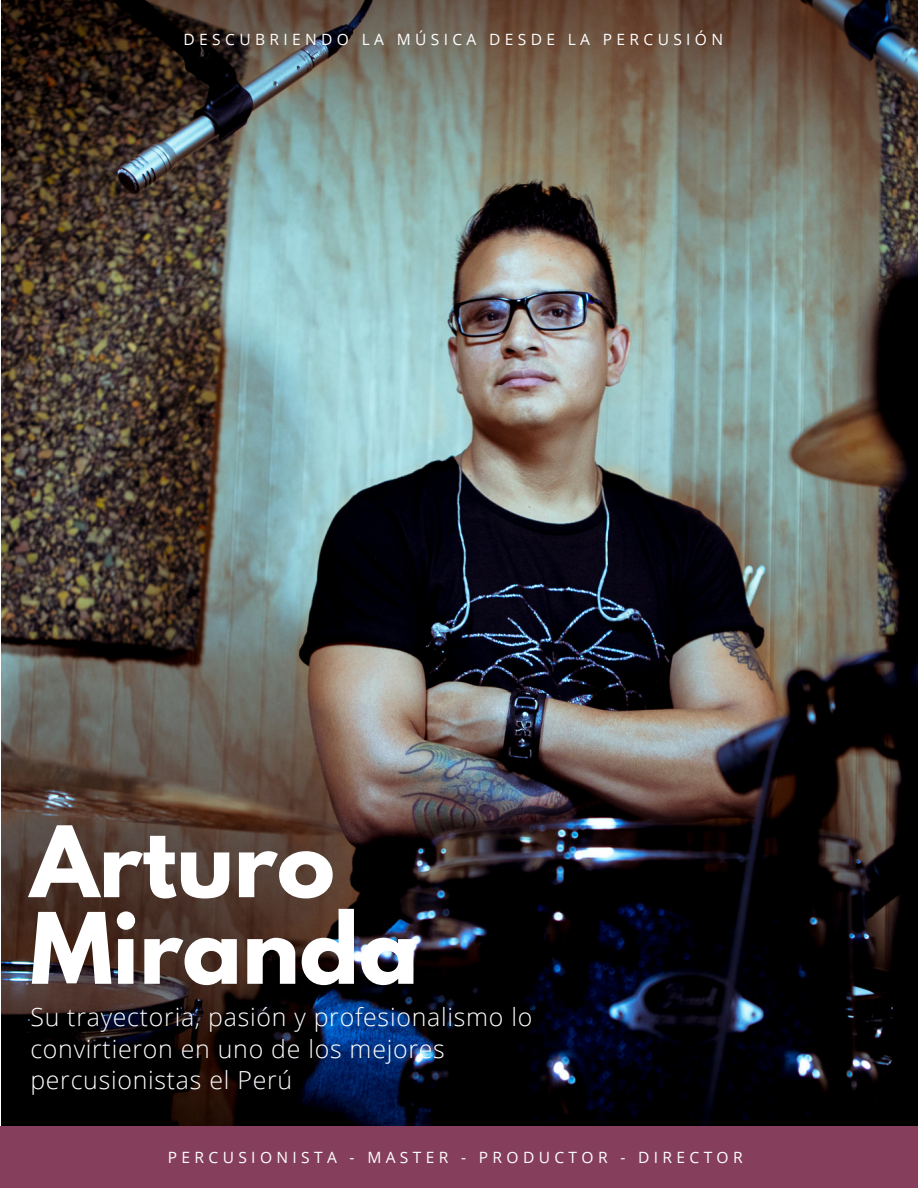
<style>
.page{position:relative;width:918px;height:1188px;background:#fff}
.page>*{position:absolute;margin:0;border:0;box-sizing:border-box;transform-origin:0 0}
.t1{font:700 87.15px/86.7px "League Spartan";color:#fff}
.t2{font:300 24.9px/31.5px "Open Sans";letter-spacing:.03em;color:#fff}
.t3{font:15.6px "Open Sans";letter-spacing:.28em;color:#fff}
</style>
<div class="page">
<img style="left:1px;top:0;width:917px;height:1126px">
<div style="left:0;top:1126px;width:918px;height:62px;background:#853f5c"></div>
<p class="t3" style="left:184px;top:28px;width:541px">DESCUBRIENDO LA MÚSICA DESDE LA PERCUSIÓN</p>
<h1 class="t1" style="left:30px;top:830px;width:390px">Arturo<br>Miranda</h1>
<p class="t2" style="left:30px;top:1001px;width:503px">Su trayectoria, pasión y profesionalismo lo convirtieron en uno de los mejores percusionistas el Perú</p>
<p class="t3" style="left:168px;top:1146px;width:576px">PERCUSIONISTA - MASTER - PRODUCTOR - DIRECTOR</p>
</div>
